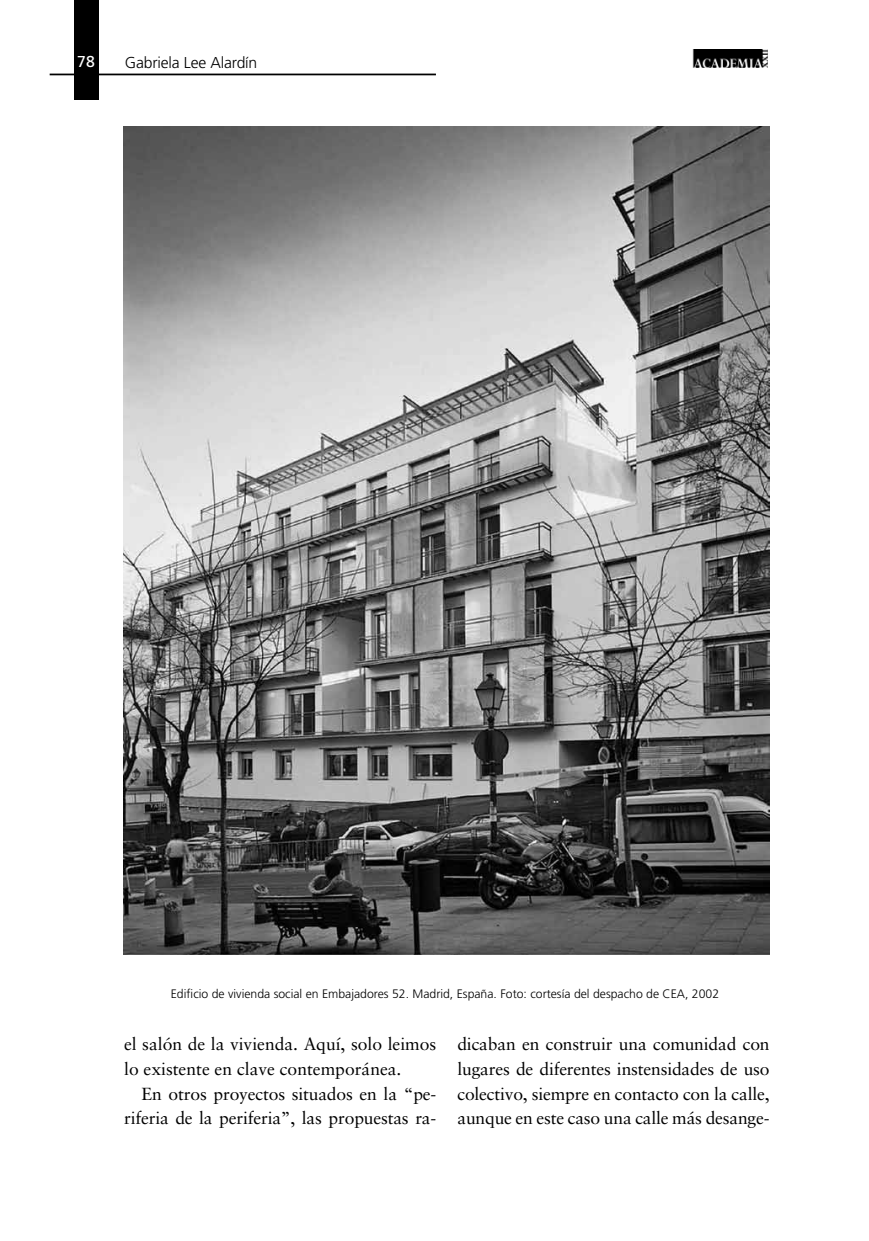
<style>
.page{position:relative;width:869px;height:1241px;background:#fff}
.page>*{position:absolute;margin:0;border:0;box-sizing:border-box;transform-origin:0 0}
.t1{font:17.5px/24.5px "Sabon";letter-spacing:-.01em;color:#000}
.t2{font:300 15.75px "Frutiger";letter-spacing:-.01em;color:#000}
.t3{font:15.75px "Frutiger";color:#fff}
.t4{font:300 12.25px "Frutiger";color:#000}
</style>
<div class="page">
<hr style="left:50px;top:74px;width:386px;height:1px;background:#000">
<div style="left:74px;top:0;width:25px;height:99px;background:#000"></div>
<img style="left:692px;top:50px;width:76px;height:17px">
<img style="left:123px;top:126px;width:645px;height:827px">
<p class="t3" style="left:77px;top:52px;width:19px">78</p>
<p class="t2" style="left:125px;top:54px;width:134px">Gabriela Lee Alardín</p>
<p class="t4" style="left:171px;top:987px;width:549px">Edificio de vivienda social en Embajadores 52. Madrid, España. Foto: cortesía del despacho de CEA, 2002</p>
<p class="t1" style="left:124px;top:1031px;width:313px">el salón de la vivienda. Aquí, solo leimos lo existente en clave contemporánea.</p>
<p class="t1" style="left:124px;top:1080px;width:313px;text-align:right">En otros proyectos situados en la “pe&shy;riferia de la periferia”, las propuestas ra-</p>
<p class="t1" style="left:457px;top:1031px;width:313px;text-align:justify">dicaban en construir una comunidad con lugares de diferentes instensidades de uso colectivo, siempre en contacto con la calle, aunque en este caso una calle más desange-</p>
</div>
